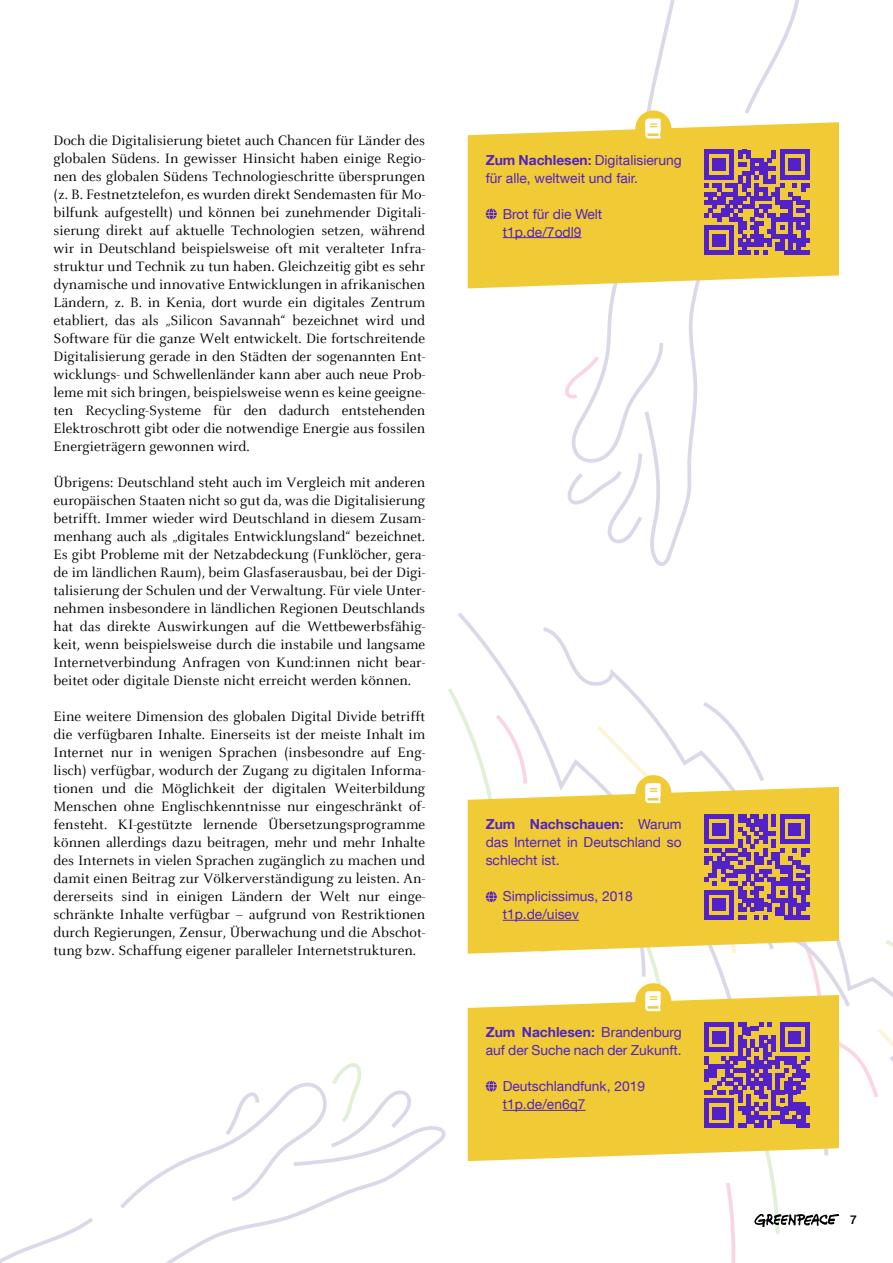
<style>
.page{position:relative;width:893px;height:1263px;background:#fff}
.page>*{position:absolute;margin:0;border:0;box-sizing:border-box;transform-origin:0 0}
.t1{font:15px/18px "Celeste";color:#000;text-align:justify}
.t2{font:13.8px/18px "Helvetica Neue LT Com";color:#5221c7}
.t3{font:500 12px "Helvetica Neue LT Com";color:#000}
.s1{font-weight:700}
.s2{font-weight:500}
</style>
<div class="page">
<svg style="left:0;top:1218px;width:93px;height:45px"></svg>
<svg style="left:120px;top:1063px;width:326px;height:200px"></svg>
<svg style="left:448px;top:688px;width:331px;height:546px"></svg>
<svg style="left:543px;top:627px;width:236px;height:368px"></svg>
<svg style="left:496px;top:714px;width:31px;height:70px"></svg>
<svg style="left:721px;top:1182px;width:20px;height:81px"></svg>
<svg style="left:754px;top:1214px;width:85px;height:12px"></svg>
<svg style="left:468px;top:122px;width:371px;height:166px;background:#f0ce45"></svg>
<svg style="left:468px;top:995px;width:360px;height:166px;background:#f2d253"></svg>
<svg style="left:468px;top:787px;width:103px;height:167px;background:#f0ce45"></svg>
<hr style="left:503px;top:237px;width:78px;height:1px;background:#5221c7">
<hr style="left:503px;top:1110px;width:83px;height:1px;background:#5221c7">
<hr style="left:503px;top:920px;width:76px;height:1px;background:#5221c7">
<svg style="left:486px;top:209px;width:11px;height:10px"></svg>
<svg style="left:486px;top:1081px;width:11px;height:10px"></svg>
<svg style="left:486px;top:891px;width:11px;height:11px"></svg>
<svg style="left:565px;top:0;width:244px;height:566px"></svg>
<svg style="left:571px;top:702px;width:322px;height:453px"></svg>
<p class="t1" style="left:54px;top:131px;width:373px">Doch die Digitalisierung bietet auch Chancen für Länder des globalen Südens. In gewisser Hinsicht haben einige Regio&shy;nen des globalen Südens Technologieschritte übersprungen (z. B. Festnetztelefon, es wurden direkt Sendemasten für Mo&shy;bilfunk aufgestellt) und können bei zunehmender Digitali&shy;sierung direkt auf aktuelle Technologien setzen, während wir in Deutschland beispielsweise oft mit veralteter Infra&shy;struktur und Technik zu tun haben. Gleichzeitig gibt es sehr dynamische und innovative Entwicklungen in afrikanischen Ländern, z. B. in Kenia, dort wurde ein digitales Zentrum etabliert, das als „Silicon Savannah“ bezeichnet wird und Software für die ganze Welt entwickelt. Die fortschreitende Digitalisierung gerade in den Städten der sogenannten Ent&shy;wicklungs- und Schwellenländer kann aber auch neue Prob&shy;leme mit sich bringen, beispielsweise wenn es keine geeigne&shy;ten Recycling-Systeme für den dadurch entstehenden Elektroschrott gibt oder die notwendige Energie aus fossilen Energieträgern gewonnen wird.</p>
<p class="t1" style="left:54px;top:473px;width:373px">Übrigens: Deutschland steht auch im Vergleich mit anderen europäischen Staaten nicht so gut da, was die Digitalisierung betrifft. Immer wieder wird Deutschland in diesem Zusam&shy;menhang auch als „digitales Entwicklungsland“ bezeichnet.<br>Es gibt Probleme mit der Netzabdeckung (Funklöcher, gera&shy;de im ländlichen Raum), beim Glasfaserausbau, bei der Digi&shy;talisierung der Schulen und der Verwaltung. Für viele Unter&shy;nehmen insbesondere in ländlichen Regionen Deutschlands hat das direkte Auswirkungen auf die Wettbewerbsfähig&shy;keit, wenn beispielsweise durch die instabile und langsame Internetverbindung Anfragen von Kund:innen nicht bear&shy;beitet oder digitale Dienste nicht erreicht werden können.</p>
<p class="t1" style="left:54px;top:707px;width:373px">Eine weitere Dimension des globalen Digital Divide betrifft die verfügbaren Inhalte. Einerseits ist der meiste Inhalt im Internet nur in wenigen Sprachen (insbesondre auf Eng&shy;lisch) verfügbar, wodurch der Zugang zu digitalen Informa&shy;tionen und die Möglichkeit der digitalen Weiterbildung Menschen ohne Englischkenntnisse nur eingeschränkt of&shy;fensteht. KI-gestützte lernende Übersetzungsprogramme können allerdings dazu beitragen, mehr und mehr Inhalte des Internets in vielen Sprachen zugänglich zu machen und damit einen Beitrag zur Völkerverständigung zu leisten. An&shy;dererseits sind in einigen Ländern der Welt nur einge&shy;schränkte Inhalte verfügbar – aufgrund von Restriktionen durch Regierungen, Zensur, Überwachung und die Abschot&shy;tung bzw. Schaffung eigener paralleler Internetstrukturen.</p>
<p class="t2" style="left:486px;top:150px;width:197px"><span class="s1">Zum Nachlesen</span><span class="s2">:</span> Digitalisierung für alle, weltweit und fair.</p>
<p class="t2" style="left:503px;top:204px;width:101px">Brot für die Welt t1p.de/7odl9</p>
<p class="t2" style="left:486px;top:815px;width:197px;text-align:justify"><span class="s1">Zum Nachschauen</span><span class="s2">:</span> Warum das Internet in Deutschland so schlecht ist.</p>
<p class="t2" style="left:503px;top:887px;width:132px">Simplicissimus, 2018 t1p.de/uisev</p>
<p class="t2" style="left:486px;top:1023px;width:197px"><span class="s1">Zum Nachlesen</span><span class="s2">:</span> Brandenburg auf der Suche nach der Zukunft.</p>
<p class="t2" style="left:503px;top:1077px;width:144px">Deutschlandfunk, 2019 t1p.de/en6q7</p>
<p class="t3" style="left:850px;top:1212px;width:8px">7</p>
</div>
